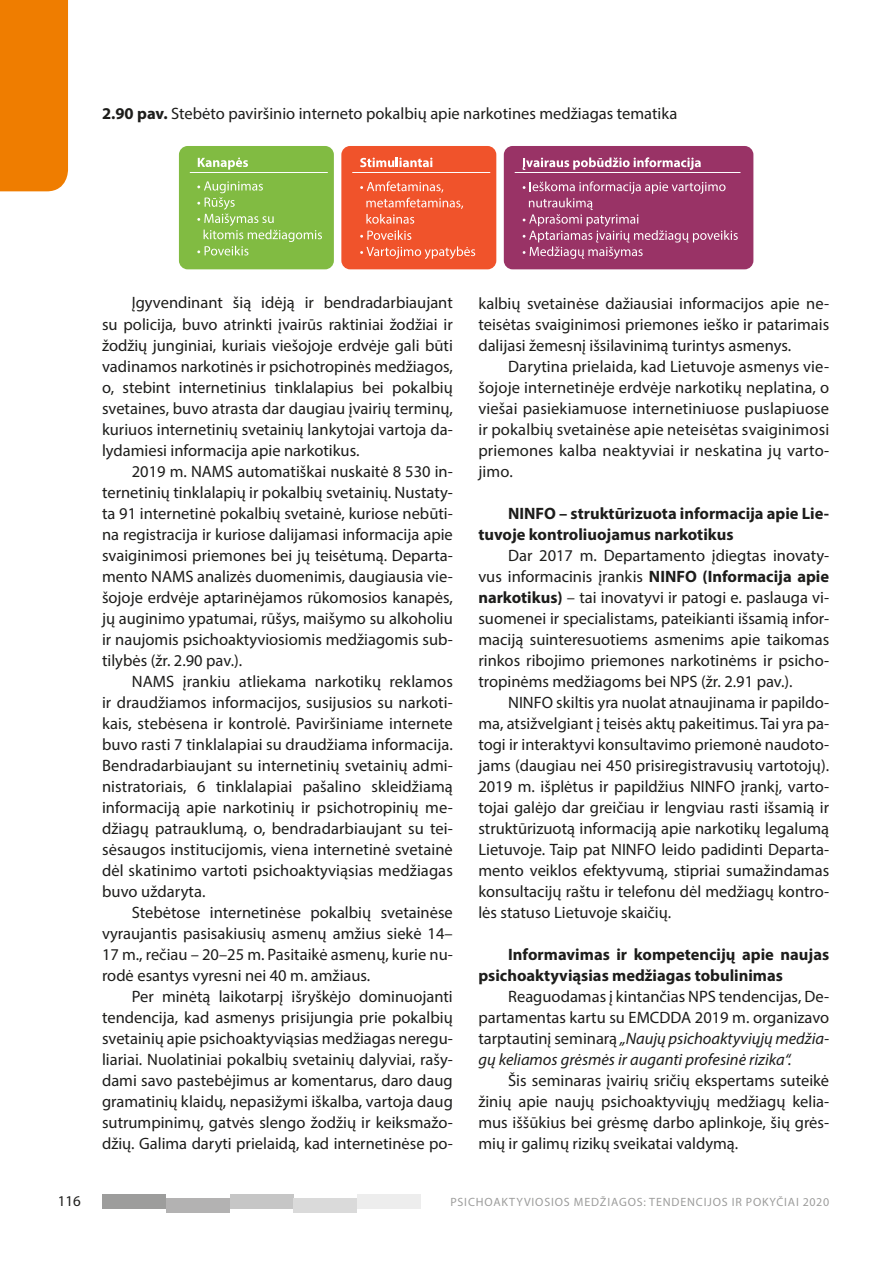
<style>
.page{position:relative;width:893px;height:1263px;background:#fff}
.page>*{position:absolute;margin:0;border:0;box-sizing:border-box;transform-origin:0 0}
.t1{font:16.5px/21px "Myriad Pro";color:#1d1d1b;text-align:justify}
.t2{font:700 16.5px/21px "Myriad Pro";color:#1d1d1b}
.t3{font:15px "Myriad Pro";color:#1d1d1b}
.t4{font:12px "Myriad Pro";letter-spacing:.07em;color:#9d9d9c}
.s1{font-weight:700}
.s2{font-style:italic}
</style>
<div class="page">
<div style="left:102px;top:1194px;width:64px;height:14px;background:#9d9d9c"></div>
<div style="left:166px;top:1198px;width:64px;height:15px;background:#b3b2b2"></div>
<div style="left:230px;top:1194px;width:63px;height:14px;background:#c6c6c6"></div>
<div style="left:293px;top:1198px;width:64px;height:15px;background:#dadada"></div>
<div style="left:357px;top:1194px;width:64px;height:14px;background:#ededed"></div>
<div style="left:0;top:0;width:68px;height:191px;background:#ef7d00"></div>
<div style="left:179px;top:146px;width:155px;height:123px;background:#81bb42;border-radius:9px"></div>
<svg style="left:198px;top:157px;width:50px;height:13px"></svg>
<svg style="left:197px;top:181px;width:125px;height:75px"></svg>
<hr style="left:190px;top:172px;width:138px;height:1px;background:#fff">
<div style="left:341px;top:146px;width:155px;height:123px;background:#f0532b;border-radius:9px"></div>
<hr style="left:352px;top:172px;width:138px;height:1px;background:#fff">
<svg style="left:360px;top:157px;width:72px;height:10px"></svg>
<svg style="left:360px;top:181px;width:103px;height:43px"></svg>
<svg style="left:360px;top:230px;width:51px;height:10px"></svg>
<svg style="left:360px;top:246px;width:115px;height:13px"></svg>
<div style="left:504px;top:146px;width:249px;height:123px;background:#936;border-radius:9px"></div>
<hr style="left:515px;top:172px;width:225px;height:1px;background:#fff">
<svg style="left:523px;top:157px;width:178px;height:13px"></svg>
<svg style="left:523px;top:181px;width:215px;height:78px"></svg>
<p class="t1" style="left:102px;top:102px;width:577px"><span class="s1">2.90 pav.</span> Stebėto paviršinio interneto pokalbių apie narkotines medžiagas tematika</p>
<p class="t1" style="left:102px;top:292px;width:352px;text-indent:30px">Įgyvendinant šią idėją ir bendradarbiaujant su policija, buvo atrinkti įvairūs raktiniai žodžiai ir žodžių junginiai, kuriais viešojoje erdvėje gali būti vadinamos narkotinės ir psichotropinės medžiagos, o, stebint internetinius tinklalapius bei pokalbių svetaines, buvo atrasta dar daugiau įvairių terminų, kuriuos internetinių svetainių lankytojai vartoja da&shy;lydamiesi informacija apie narkotikus.</p>
<p class="t1" style="left:102px;top:460px;width:352px;text-indent:30px">2019 m. NAMS automatiškai nuskaitė 8 530 in&shy;ternetinių tinklalapių ir pokalbių svetainių. Nustaty&shy;ta 91 internetinė pokalbių svetainė, kuriose nebūti&shy;na registracija ir kuriose dalijamasi informacija apie svaiginimosi priemones bei jų teisėtumą. Departa&shy;mento NAMS analizės duomenimis, daugiausia vie&shy;šojoje erdvėje aptarinėjamos rūkomosios kanapės, jų auginimo ypatumai, rūšys, maišymo su alkoholiu ir naujomis psichoaktyviosiomis medžiagomis sub&shy;tilybės (žr. 2.90 pav.).</p>
<p class="t1" style="left:102px;top:670px;width:352px;text-indent:30px">NAMS įrankiu atliekama narkotikų reklamos ir draudžiamos informacijos, susijusios su narkoti&shy;kais, stebėsena ir kontrolė. Paviršiniame internete buvo rasti 7 tinklalapiai su draudžiama informacija.<br>Bendradarbiaujant su internetinių svetainių admi&shy;nistratoriais, 6 tinklalapiai pašalino skleidžiamą informaciją apie narkotinių ir psichotropinių me&shy;džiagų patrauklumą, o, bendradarbiaujant su tei&shy;sėsaugos institucijomis, viena internetinė svetainė dėl skatinimo vartoti psichoaktyviąsias medžiagas buvo uždaryta.</p>
<p class="t1" style="left:102px;top:901px;width:352px;text-indent:30px">Stebėtose internetinėse pokalbių svetainėse vyraujantis pasisakiusių asmenų amžius siekė 14– 17 m., rečiau – 20–25 m. Pasitaikė asmenų, kurie nu&shy;rodė esantys vyresni nei 40 m. amžiaus.</p>
<p class="t1" style="left:102px;top:985px;width:352px;text-indent:30px">Per minėtą laikotarpį išryškėjo dominuojanti tendencija, kad asmenys prisijungia prie pokalbių svetainių apie psichoaktyviąsias medžiagas neregu&shy;liariai. Nuolatiniai pokalbių svetainių dalyviai, rašy&shy;dami savo pastebėjimus ar komentarus, daro daug gramatinių klaidų, nepasižymi iškalba, vartoja daug sutrumpinimų, gatvės slengo žodžių ir keiksmažo&shy;džių. Galima daryti prielaidą, kad internetinėse po-</p>
<p class="t1" style="left:478px;top:292px;width:352px">kalbių svetainėse dažiausiai informacijos apie ne&shy;teisėtas svaiginimosi priemones ieško ir patarimais dalijasi žemesnį išsilavinimą turintys asmenys.</p>
<p class="t1" style="left:478px;top:355px;width:352px;text-indent:30px">Darytina prielaida, kad Lietuvoje asmenys vie&shy;šojoje internetinėje erdvėje narkotikų neplatina, o viešai pasiekiamuose internetiniuose puslapiuose ir pokalbių svetainėse apie neteisėtas svaiginimosi priemones kalba neaktyviai ir neskatina jų varto&shy;jimo.</p>
<p class="t2" style="left:478px;top:502px;width:352px;text-indent:30px">NINFO – struktūrizuota informacija apie Lie&shy;tuvoje kontroliuojamus narkotikus</p>
<p class="t1" style="left:478px;top:544px;width:352px;text-indent:30px">Dar 2017 m. Departamento įdiegtas inovaty&shy;vus informacinis įrankis <span class="s1">NINFO (Informacija apie narkotikus)</span> – tai inovatyvi ir patogi e. paslauga vi&shy;suomenei ir specialistams, pateikianti išsamią infor&shy;maciją suinteresuotiems asmenims apie taikomas rinkos ribojimo priemones narkotinėms ir psicho&shy;tropinėms medžiagoms bei NPS (žr. 2.91 pav.).</p>
<p class="t1" style="left:478px;top:691px;width:352px;text-indent:30px">NINFO skiltis yra nuolat atnaujinama ir papildo&shy;ma, atsižvelgiant į teisės aktų pakeitimus. Tai yra pa&shy;togi ir interaktyvi konsultavimo priemonė naudoto&shy;jams (daugiau nei 450 prisiregistravusių vartotojų).<br>2019 m. išplėtus ir papildžius NINFO įrankį, varto&shy;tojai galėjo dar greičiau ir lengviau rasti išsamią ir struktūrizuotą informaciją apie narkotikų legalumą Lietuvoje. Taip pat NINFO leido padidinti Departa&shy;mento veiklos efektyvumą, stipriai sumažindamas konsultacijų raštu ir telefonu dėl medžiagų kontro&shy;lės statuso Lietuvoje skaičių.</p>
<p class="t2" style="left:478px;top:943px;width:352px;text-indent:30px">Informavimas ir kompetencijų apie naujas psichoaktyviąsias medžiagas tobulinimas</p>
<p class="t1" style="left:478px;top:985px;width:352px;text-indent:30px">Reaguodamas į kintančias NPS tendencijas, De&shy;partamentas kartu su EMCDDA 2019 m. organizavo tarptautinį seminarą <span class="s2">„Naujų psichoaktyviųjų medžia&shy;gų keliamos grėsmės ir auganti profesinė rizika“.</span></p>
<p class="t1" style="left:478px;top:1069px;width:352px;text-indent:30px">Šis seminaras įvairių sričių ekspertams suteikė žinių apie naujų psichoaktyviųjų medžiagų kelia&shy;mus iššūkius bei grėsmę darbo aplinkoje, šių grės&shy;mių ir galimų rizikų sveikatai valdymą.</p>
<p class="t3" style="left:58px;top:1192px;width:25px">116</p>
<p class="t4" style="left:450px;top:1194px;width:380px">PSICHOAKTYVIOSIOS MEDŽIAGOS: TENDENCIJOS IR POKYČIAI 2020</p>
</div>
